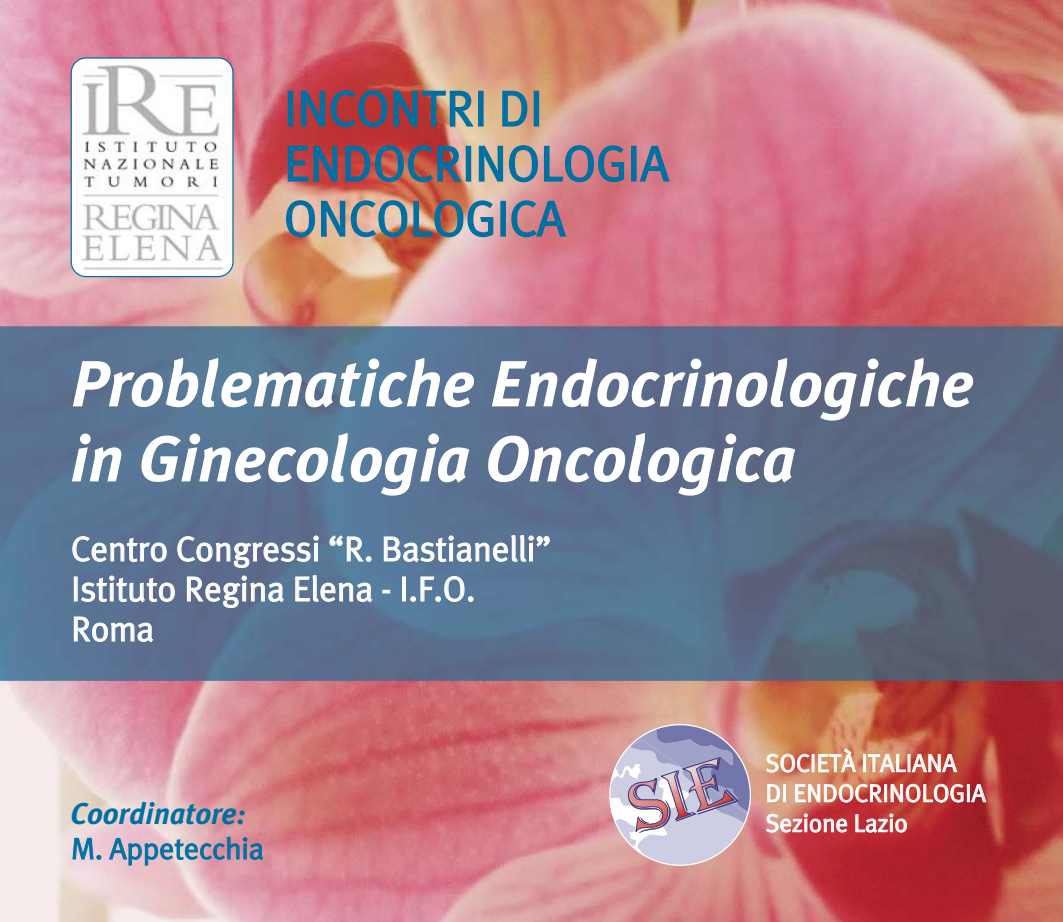
<style>
.page{position:relative;width:1063px;height:922px;background:#fff}
.page>*{position:absolute;margin:0;border:0;box-sizing:border-box;transform-origin:0 0}
.t1{font:italic 700 65px/75px "Meta Plus";color:#fff}
.t2{font:50px/55px "Meta Plus Normal";letter-spacing:-.005em;color:#0070a2}
.t3{font:35px/40px "Meta Plus Normal";color:#fff}
.t4{font:italic 700 30px "Meta Plus";color:#0070a2}
.t5{font:30px "Meta Plus Normal";color:#0070a2}
.t6{font:25px/30px "Meta Plus Normal";color:#fff}
</style>
<div class="page">
<img style="left:0;top:1px;width:1063px;height:920px">
<img style="left:71px;top:58px;width:162px;height:218px;border-radius:15px">
<div style="left:71px;top:57px;width:163px;height:220px;border:2px solid #0070a2;border-radius:15px"></div>
<svg style="left:610px;top:724px;width:140px;height:141px;background:#beacc1"></svg>
<h2 class="t2" style="left:284px;top:85px;width:386px">INCONTRI DI<br>ENDOCRINOLOGIA<br>ONCOLOGICA</h2>
<h1 class="t1" style="left:71px;top:354px;width:905px">Problematiche Endocrinologiche in Ginecologia Oncologica</h1>
<p class="t3" style="left:71px;top:531px;width:482px">Centro Congressi “R. Bastianelli”<br>Istituto Regina Elena - I.F.O.<br>Roma</p>
<p class="t4" style="left:71px;top:803px;width:177px">Coordinatore:</p>
<p class="t5" style="left:71px;top:836px;width:194px">M. Appetecchia</p>
<p class="t6" style="left:765px;top:749px;width:222px">SOCIETÀ ITALIANA<br>DI ENDOCRINOLOGIA<br>Sezione Lazio</p>
</div>
